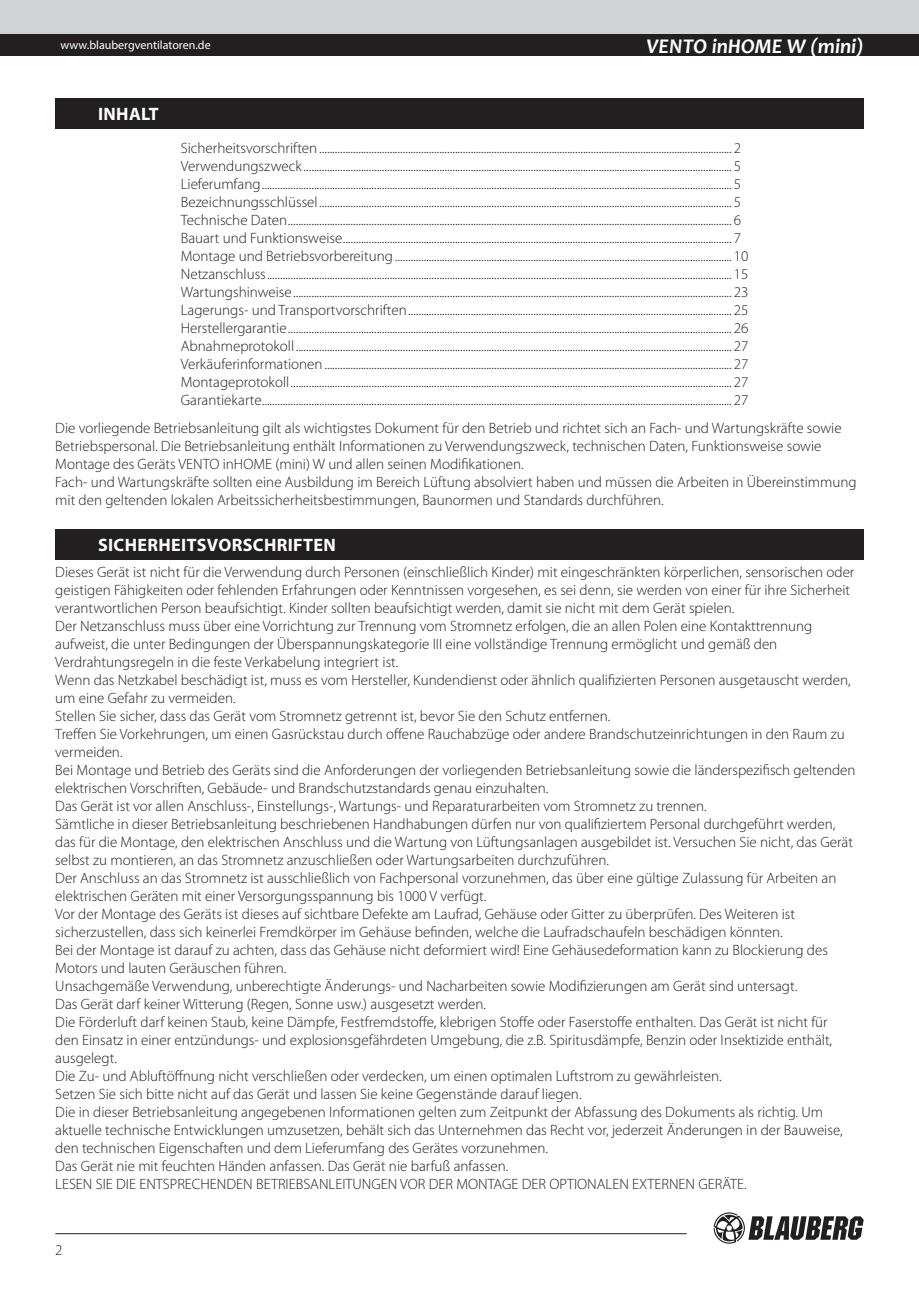
<style>
.page{position:relative;width:919px;height:1289px;background:#fff}
.page>*{position:absolute;margin:0;border:0;box-sizing:border-box;transform-origin:0 0}
.t1{font:italic 700 21px "Candara";color:#fff}
.t2{font:700 18px "Myriad Pro";letter-spacing:.02em;color:#fff}
.t3{font:300 15px/18px "Myriad Pro";color:#231f20}
.t4{font:12px "Myriad Pro";color:#fff}
</style>
<div class="page">
<div style="left:0;top:0;width:918px;height:34px;background:#d1d2d4"></div>
<div style="left:0;top:34px;width:918px;height:21px;background:#231f20"></div>
<svg style="left:713px;top:1212px;width:150px;height:31px"></svg>
<hr style="left:55px;top:1233px;width:631px;height:1px;background:#231f20">
<div style="left:55px;top:98px;width:808px;height:31px;background:#231f20"></div>
<div style="left:55px;top:529px;width:808px;height:30px;background:#231f20"></div>
<p class="t4" style="left:61px;top:38px;width:152px">www.blaubergventilatoren.de</p>
<h1 class="t1" style="left:646px;top:33px;width:219px">VENTO inHOME W (mini)</h1>
<p class="t2" style="left:98px;top:102px;width:62px">INHALT</p>
<p class="t3" style="left:181px;top:139px;width:569px">Sicherheitsvorschriften .............................................................................................................................................................. 2<br>Verwendungszweck .................................................................................................................................................................... 5<br>Lieferumfang.................................................................................................................................................................................... 5<br>Bezeichnungsschlüssel.............................................................................................................................................................. 5<br>Technische Daten.......................................................................................................................................................................... 6<br>Bauart und Funktionsweise..................................................................................................................................................... 7<br>Montage und Betriebsvorbereitung ................................................................................................................................. 10<br>Netzanschluss.................................................................................................................................................................................. 15<br>Wartungshinweise........................................................................................................................................................................ 23<br>Lagerungs- und Transportvorschriften............................................................................................................................ 25<br>Herstellergarantie.......................................................................................................................................................................... 26<br>Abnahmeprotokoll....................................................................................................................................................................... 27<br>Verkäuferinformationen............................................................................................................................................................ 27<br>Montageprotokoll......................................................................................................................................................................... 27<br>Garantiekarte.................................................................................................................................................................................... 27</p>
<p class="t3" style="left:55px;top:419px;width:802px">Die vorliegende Betriebsanleitung gilt als wichtigstes Dokument für den Betrieb und richtet sich an Fach- und Wartungskräfte sowie Betriebspersonal. Die Betriebsanleitung enthält Informationen zu Verwendungszweck, technischen Daten, Funktionsweise sowie Montage des Geräts VENTO inHOME (mini) W und allen seinen Modifikationen.<br>Fach- und Wartungskräfte sollten eine Ausbildung im Bereich Lüftung absolviert haben und müssen die Arbeiten in Übereinstimmung mit den geltenden lokalen Arbeitssicherheitsbestimmungen, Baunormen und Standards durchführen.</p>
<p class="t2" style="left:98px;top:533px;width:239px">SICHERHEITSVORSCHRIFTEN</p>
<p class="t3" style="left:55px;top:563px;width:801px">Dieses Gerät ist nicht für die Verwendung durch Personen (einschließlich Kinder) mit eingeschränkten körperlichen, sensorischen oder geistigen Fähigkeiten oder fehlenden Erfahrungen oder Kenntnissen vorgesehen, es sei denn, sie werden von einer für ihre Sicherheit verantwortlichen Person beaufsichtigt. Kinder sollten beaufsichtigt werden, damit sie nicht mit dem Gerät spielen.<br>Der Netzanschluss muss über eine Vorrichtung zur Trennung vom Stromnetz erfolgen, die an allen Polen eine Kontakttrennung aufweist, die unter Bedingungen der Überspannungskategorie III eine vollständige Trennung ermöglicht und gemäß den Verdrahtungsregeln in die feste Verkabelung integriert ist.<br>Wenn das Netzkabel beschädigt ist, muss es vom Hersteller, Kundendienst oder ähnlich qualifizierten Personen ausgetauscht werden, um eine Gefahr zu vermeiden.<br>Stellen Sie sicher, dass das Gerät vom Stromnetz getrennt ist, bevor Sie den Schutz entfernen.<br>Treffen Sie Vorkehrungen, um einen Gasrückstau durch offene Rauchabzüge oder andere Brandschutzeinrichtungen in den Raum zu vermeiden.<br>Bei Montage und Betrieb des Geräts sind die Anforderungen der vorliegenden Betriebsanleitung sowie die länderspezifisch geltenden elektrischen Vorschriften, Gebäude- und Brandschutzstandards genau einzuhalten.<br>Das Gerät ist vor allen Anschluss-, Einstellungs-, Wartungs- und Reparaturarbeiten vom Stromnetz zu trennen.<br>Sämtliche in dieser Betriebsanleitung beschriebenen Handhabungen dürfen nur von qualifiziertem Personal durchgeführt werden, das für die Montage, den elektrischen Anschluss und die Wartung von Lüftungsanlagen ausgebildet ist. Versuchen Sie nicht, das Gerät selbst zu montieren, an das Stromnetz anzuschließen oder Wartungsarbeiten durchzuführen.<br>Der Anschluss an das Stromnetz ist ausschließlich von Fachpersonal vorzunehmen, das über eine gültige Zulassung für Arbeiten an elektrischen Geräten mit einer Versorgungsspannung bis 1000 V verfügt.<br>Vor der Montage des Geräts ist dieses auf sichtbare Defekte am Laufrad, Gehäuse oder Gitter zu überprüfen. Des Weiteren ist sicherzustellen, dass sich keinerlei Fremdkörper im Gehäuse befinden, welche die Laufradschaufeln beschädigen könnten.<br>Bei der Montage ist darauf zu achten, dass das Gehäuse nicht deformiert wird! Eine Gehäusedeformation kann zu Blockierung des Motors und lauten Geräuschen führen.<br>Unsachgemäße Verwendung, unberechtigte Änderungs- und Nacharbeiten sowie Modifizierungen am Gerät sind untersagt.<br>Das Gerät darf keiner Witterung (Regen, Sonne usw.) ausgesetzt werden.<br>Die Förderluft darf keinen Staub, keine Dämpfe, Festfremdstoffe, klebrigen Stoffe oder Faserstoffe enthalten. Das Gerät ist nicht für<br>den Einsatz in einer entzündungs- und explosionsgefährdeten Umgebung, die z.B. Spiritusdämpfe, Benzin oder Insektizide enthält, ausgelegt.<br>Die Zu- und Abluftöffnung nicht verschließen oder verdecken, um einen optimalen Luftstrom zu gewährleisten.<br>Setzen Sie sich bitte nicht auf das Gerät und lassen Sie keine Gegenstände darauf liegen.<br>Die in dieser Betriebsanleitung angegebenen Informationen gelten zum Zeitpunkt der Abfassung des Dokuments als richtig. Um aktuelle technische Entwicklungen umzusetzen, behält sich das Unternehmen das Recht vor, jederzeit Änderungen in der Bauweise, den technischen Eigenschaften und dem Lieferumfang des Gerätes vorzunehmen.<br>Das Gerät nie mit feuchten Händen anfassen. Das Gerät nie barfuß anfassen.<br>LESEN SIE DIE ENTSPRECHENDEN BETRIEBSANLEITUNGEN VOR DER MONTAGE DER OPTIONALEN EXTERNEN GERÄTE.</p>
<p class="t3" style="left:55px;top:1240px;width:9px">2</p>
</div>
